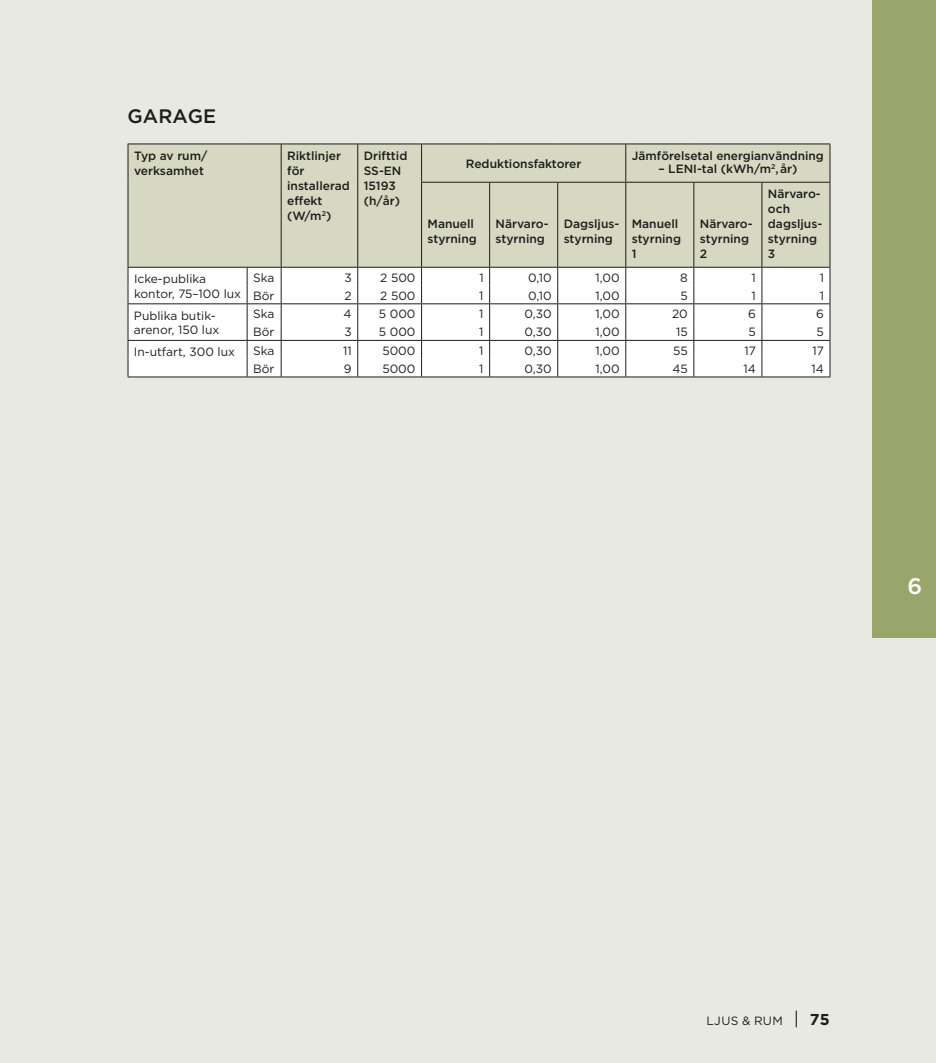
<style>
.page{position:relative;width:936px;height:1063px;background:#fff}
.page>*{position:absolute;margin:0;border:0;box-sizing:border-box;transform-origin:0 0}
.t1{font:500 22.5px "Gotham";color:#fff}
.t2{font:500 19.5px "Gotham";color:#1d1d1b}
.t3{font:500 12px/15px "Gotham";color:#1d1d1b}
.t4{font:12px/14.2px "Gotham";color:#1d1d1b}
.s1{font-size:18px}
.s2{font-weight:700;font-size:15.75px}
</style>
<div class="page">
<div style="left:0;top:0;width:935px;height:1063px;background:#e8e9e3"></div>
<div style="left:129px;top:145px;width:700px;height:122px;background:#d6d8c2"></div>
<div style="left:129px;top:268px;width:700px;height:109px;background:#fff"></div>
<hr style="left:281px;top:144px;width:1px;height:38px;background:#1d1d1b">
<hr style="left:281px;top:182px;width:1px;height:85px;background:#1d1d1b">
<hr style="left:625px;top:144px;width:1px;height:38px;background:#1d1d1b">
<hr style="left:829px;top:144px;width:1px;height:38px;background:#1d1d1b">
<hr style="left:421px;top:183px;width:1px;height:84px;background:#1d1d1b">
<hr style="left:489px;top:183px;width:1px;height:84px;background:#1d1d1b">
<hr style="left:557px;top:183px;width:1px;height:84px;background:#1d1d1b">
<hr style="left:625px;top:183px;width:1px;height:84px;background:#1d1d1b">
<hr style="left:693px;top:183px;width:1px;height:84px;background:#1d1d1b">
<hr style="left:761px;top:183px;width:1px;height:84px;background:#1d1d1b">
<hr style="left:829px;top:183px;width:1px;height:84px;background:#1d1d1b">
<svg style="left:281px;top:268px;width:1px;height:109px"></svg>
<svg style="left:357px;top:268px;width:1px;height:109px"></svg>
<svg style="left:421px;top:268px;width:1px;height:109px"></svg>
<svg style="left:489px;top:268px;width:1px;height:109px"></svg>
<svg style="left:625px;top:268px;width:1px;height:109px"></svg>
<svg style="left:693px;top:268px;width:1px;height:109px"></svg>
<svg style="left:761px;top:268px;width:1px;height:109px"></svg>
<svg style="left:829px;top:268px;width:1px;height:109px"></svg>
<svg style="left:247px;top:268px;width:1px;height:109px"></svg>
<hr style="left:625px;top:182px;width:68px;height:1px;background:#1d1d1b">
<hr style="left:693px;top:182px;width:68px;height:1px;background:#1d1d1b">
<hr style="left:761px;top:182px;width:69px;height:1px;background:#1d1d1b">
<hr style="left:357px;top:144px;width:1px;height:38px;background:#1d1d1b">
<hr style="left:421px;top:144px;width:1px;height:38px;background:#1d1d1b">
<hr style="left:357px;top:182px;width:1px;height:85px;background:#1d1d1b">
<hr style="left:421px;top:182px;width:68px;height:1px;background:#1d1d1b">
<hr style="left:489px;top:182px;width:68px;height:1px;background:#1d1d1b">
<hr style="left:557px;top:182px;width:68px;height:1px;background:#1d1d1b">
<svg style="left:557px;top:268px;width:1px;height:109px"></svg>
<hr style="left:128px;top:144px;width:119px;height:1px;background:#1d1d1b">
<hr style="left:128px;top:144px;width:1px;height:38px;background:#1d1d1b">
<hr style="left:247px;top:144px;width:34px;height:1px;background:#1d1d1b">
<hr style="left:281px;top:144px;width:77px;height:1px;background:#1d1d1b">
<hr style="left:358px;top:144px;width:63px;height:1px;background:#1d1d1b">
<hr style="left:128px;top:182px;width:1px;height:85px;background:#1d1d1b">
<hr style="left:421px;top:144px;width:68px;height:1px;background:#1d1d1b">
<hr style="left:489px;top:144px;width:68px;height:1px;background:#1d1d1b">
<hr style="left:557px;top:144px;width:68px;height:1px;background:#1d1d1b">
<hr style="left:625px;top:144px;width:68px;height:1px;background:#1d1d1b">
<hr style="left:693px;top:144px;width:68px;height:1px;background:#1d1d1b">
<hr style="left:761px;top:144px;width:69px;height:1px;background:#1d1d1b">
<hr style="left:128px;top:267px;width:119px;height:1px;background:#1d1d1b">
<hr style="left:247px;top:267px;width:34px;height:1px;background:#1d1d1b">
<hr style="left:281px;top:267px;width:77px;height:1px;background:#1d1d1b">
<hr style="left:358px;top:267px;width:63px;height:1px;background:#1d1d1b">
<hr style="left:421px;top:267px;width:68px;height:1px;background:#1d1d1b">
<hr style="left:489px;top:267px;width:68px;height:1px;background:#1d1d1b">
<hr style="left:557px;top:267px;width:68px;height:1px;background:#1d1d1b">
<hr style="left:625px;top:267px;width:68px;height:1px;background:#1d1d1b">
<hr style="left:693px;top:267px;width:68px;height:1px;background:#1d1d1b">
<hr style="left:761px;top:267px;width:69px;height:1px;background:#1d1d1b">
<hr style="left:358px;top:303px;width:63px;height:1px;background:#1d1d1b">
<hr style="left:421px;top:303px;width:68px;height:1px;background:#1d1d1b">
<hr style="left:489px;top:303px;width:68px;height:1px;background:#1d1d1b">
<hr style="left:557px;top:303px;width:68px;height:1px;background:#1d1d1b">
<hr style="left:625px;top:303px;width:68px;height:1px;background:#1d1d1b">
<hr style="left:693px;top:303px;width:68px;height:1px;background:#1d1d1b">
<hr style="left:761px;top:303px;width:69px;height:1px;background:#1d1d1b">
<hr style="left:358px;top:340px;width:63px;height:1px;background:#1d1d1b">
<hr style="left:421px;top:340px;width:68px;height:1px;background:#1d1d1b">
<hr style="left:489px;top:340px;width:68px;height:1px;background:#1d1d1b">
<hr style="left:557px;top:340px;width:68px;height:1px;background:#1d1d1b">
<hr style="left:625px;top:340px;width:68px;height:1px;background:#1d1d1b">
<hr style="left:693px;top:340px;width:68px;height:1px;background:#1d1d1b">
<hr style="left:761px;top:340px;width:69px;height:1px;background:#1d1d1b">
<hr style="left:358px;top:377px;width:63px;height:1px;background:#1d1d1b">
<hr style="left:421px;top:377px;width:68px;height:1px;background:#1d1d1b">
<hr style="left:489px;top:377px;width:68px;height:1px;background:#1d1d1b">
<hr style="left:557px;top:377px;width:68px;height:1px;background:#1d1d1b">
<hr style="left:625px;top:377px;width:68px;height:1px;background:#1d1d1b">
<hr style="left:693px;top:377px;width:68px;height:1px;background:#1d1d1b">
<hr style="left:761px;top:377px;width:69px;height:1px;background:#1d1d1b">
<hr style="left:128px;top:377px;width:119px;height:1px;background:#1d1d1b">
<hr style="left:247px;top:377px;width:34px;height:1px;background:#1d1d1b">
<hr style="left:281px;top:377px;width:77px;height:1px;background:#1d1d1b">
<hr style="left:128px;top:303px;width:119px;height:1px;background:#1d1d1b">
<hr style="left:247px;top:303px;width:34px;height:1px;background:#1d1d1b">
<hr style="left:281px;top:303px;width:77px;height:1px;background:#1d1d1b">
<hr style="left:128px;top:340px;width:119px;height:1px;background:#1d1d1b">
<hr style="left:247px;top:340px;width:34px;height:1px;background:#1d1d1b">
<hr style="left:281px;top:340px;width:77px;height:1px;background:#1d1d1b">
<svg style="left:128px;top:268px;width:1px;height:109px"></svg>
<div style="left:872px;top:0;width:63px;height:638px;background:#9aa56b"></div>
<h2 class="t2" style="left:128px;top:105px;width:90px">GARAGE</h2>
<p class="t3" style="left:134px;top:148px;width:75px">Typ av rum/ verksamhet</p>
<p class="t3" style="left:287px;top:148px;width:64px">Riktlinjer för installerad effekt (W/m<sup>2</sup>)</p>
<p class="t3" style="left:364px;top:148px;width:45px">Drifttid<br>SS-EN<br>15193 (h/år)</p>
<p class="t3" style="left:466px;top:156px;width:117px">Reduktionsfaktorer</p>
<p class="t3" style="left:632px;top:148px;width:193px">Jämförelsetal energianvändning</p>
<p class="t3" style="left:658px;top:161px;width:141px">– LENI-tal (kWh/m<sup>2</sup>,år)</p>
<p class="t3" style="left:767px;top:186px;width:56px">Närvaro&shy;och dagsljus&shy;styrning<br>3</p>
<p class="t3" style="left:427px;top:217px;width:51px;line-height:14.2px">Manuell styrning</p>
<p class="t3" style="left:495px;top:216px;width:54px">Närvaro&shy;styrning</p>
<p class="t3" style="left:563px;top:216px;width:57px">Dagsljus&shy;styrning</p>
<p class="t3" style="left:631px;top:216px;width:51px">Manuell styrning<br>1</p>
<p class="t3" style="left:699px;top:216px;width:54px">Närvaro&shy;styrning<br>2</p>
<p class="t4" style="left:134px;top:272px;width:109px">Icke-publika kontor, 75–100 lux</p>
<p class="t4" style="left:253px;top:270px;width:23px">Ska</p>
<p class="t4" style="left:344px;top:270px;width:9px">3</p>
<p class="t4" style="left:380px;top:270px;width:37px">2 500</p>
<p class="t4" style="left:479px;top:270px;width:6px">1</p>
<p class="t4" style="left:528px;top:270px;width:25px">0,10</p>
<p class="t4" style="left:595px;top:270px;width:26px">1,00</p>
<p class="t4" style="left:680px;top:270px;width:9px">8</p>
<p class="t4" style="left:751px;top:270px;width:6px">1</p>
<p class="t4" style="left:819px;top:270px;width:6px">1</p>
<p class="t4" style="left:253px;top:288px;width:23px">Bör</p>
<p class="t4" style="left:344px;top:288px;width:9px">2</p>
<p class="t4" style="left:380px;top:288px;width:37px">2 500</p>
<p class="t4" style="left:479px;top:288px;width:6px">1</p>
<p class="t4" style="left:528px;top:288px;width:25px">0,10</p>
<p class="t4" style="left:595px;top:288px;width:26px">1,00</p>
<p class="t4" style="left:680px;top:288px;width:9px">5</p>
<p class="t4" style="left:751px;top:288px;width:6px">1</p>
<p class="t4" style="left:819px;top:288px;width:6px">1</p>
<p class="t4" style="left:134px;top:308px;width:87px">Publika butik&shy;arenor, 150 lux</p>
<p class="t4" style="left:253px;top:307px;width:23px">Ska</p>
<p class="t4" style="left:343px;top:307px;width:10px">4</p>
<p class="t4" style="left:379px;top:307px;width:38px">5 000</p>
<p class="t4" style="left:479px;top:307px;width:6px">1</p>
<p class="t4" style="left:524px;top:307px;width:29px">0,30</p>
<p class="t4" style="left:595px;top:307px;width:26px">1,00</p>
<p class="t4" style="left:672px;top:307px;width:17px">20</p>
<p class="t4" style="left:748px;top:307px;width:9px">6</p>
<p class="t4" style="left:816px;top:307px;width:9px">6</p>
<p class="t4" style="left:253px;top:324px;width:23px">Bör</p>
<p class="t4" style="left:344px;top:324px;width:9px">3</p>
<p class="t4" style="left:379px;top:324px;width:38px">5 000</p>
<p class="t4" style="left:479px;top:324px;width:6px">1</p>
<p class="t4" style="left:524px;top:324px;width:29px">0,30</p>
<p class="t4" style="left:595px;top:324px;width:26px">1,00</p>
<p class="t4" style="left:676px;top:324px;width:13px">15</p>
<p class="t4" style="left:748px;top:324px;width:9px">5</p>
<p class="t4" style="left:816px;top:324px;width:9px">5</p>
<p class="t4" style="left:134px;top:345px;width:102px">In-utfart, 300 lux</p>
<p class="t4" style="left:253px;top:343px;width:23px">Ska</p>
<p class="t4" style="left:343px;top:343px;width:10px">11</p>
<p class="t4" style="left:382px;top:343px;width:35px">5000</p>
<p class="t4" style="left:479px;top:343px;width:6px">1</p>
<p class="t4" style="left:524px;top:343px;width:29px">0,30</p>
<p class="t4" style="left:595px;top:343px;width:26px">1,00</p>
<p class="t4" style="left:673px;top:343px;width:16px">55</p>
<p class="t4" style="left:744px;top:343px;width:13px">17</p>
<p class="t4" style="left:812px;top:343px;width:13px">17</p>
<p class="t4" style="left:253px;top:361px;width:23px">Bör</p>
<p class="t4" style="left:344px;top:361px;width:9px">9</p>
<p class="t4" style="left:382px;top:361px;width:35px">5000</p>
<p class="t4" style="left:479px;top:361px;width:6px">1</p>
<p class="t4" style="left:524px;top:361px;width:29px">0,30</p>
<p class="t4" style="left:595px;top:361px;width:26px">1,00</p>
<p class="t4" style="left:672px;top:361px;width:17px">45</p>
<p class="t4" style="left:743px;top:361px;width:14px">14</p>
<p class="t4" style="left:811px;top:361px;width:14px">14</p>
<h1 class="t1" style="left:907px;top:573px;width:16px">6</h1>
<p class="t4" style="left:706px;top:1013px;width:125px">LJUS &amp; RUM <span class="s1">|</span> <span class="s2">75</span></p>
</div>
